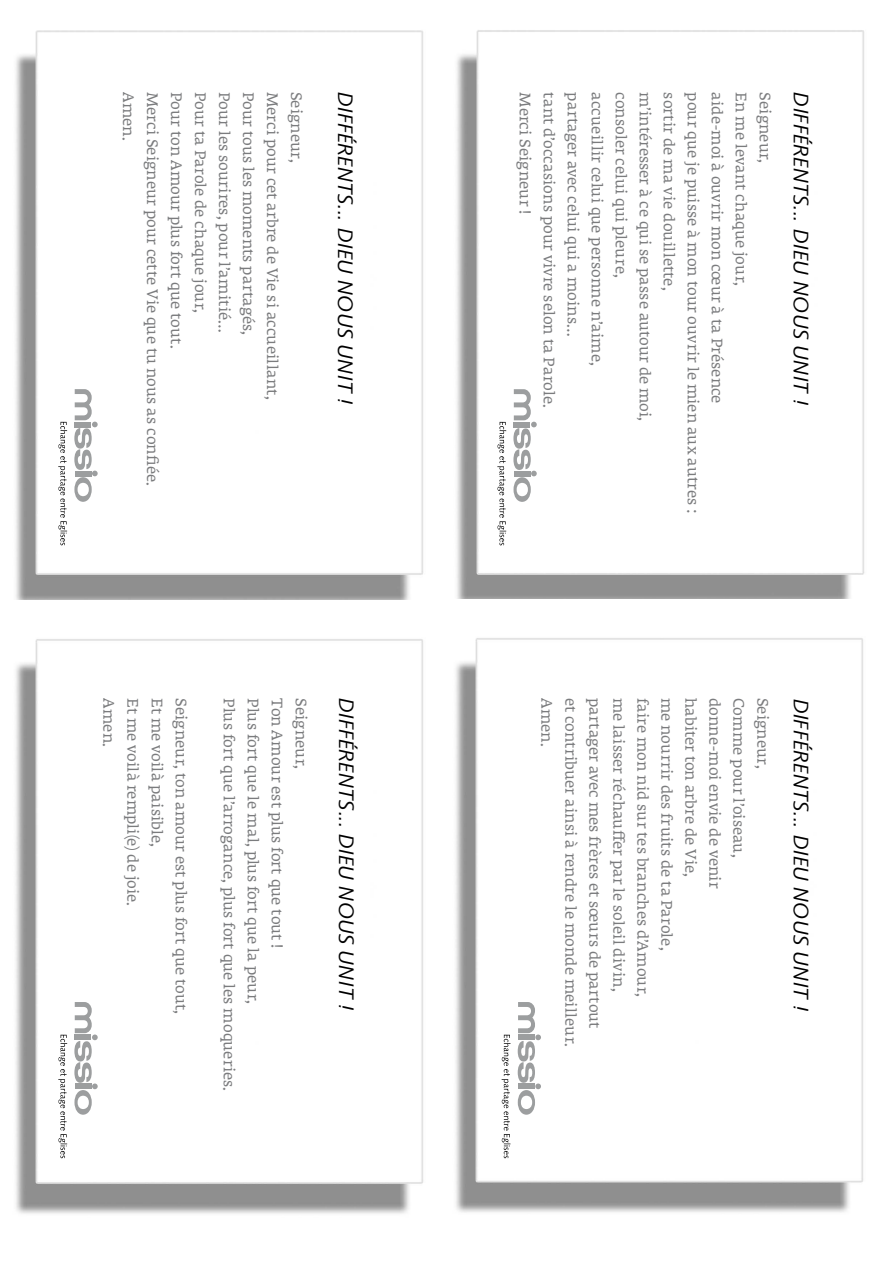
<style>
.page{position:relative;width:893px;height:1263px;background:#fff}
.page>*{position:absolute;margin:0;border:0;box-sizing:border-box;transform-origin:0 0}
.t1{font:italic 21px "Syntax LT Std";letter-spacing:-.005em;color:#000}
.t2{font:15px "Fedra Serif A Std";letter-spacing:.025em;color:#7b7c7e}
.t3{font:15px "Fedra Serif A Std";letter-spacing:.005em;color:#7b7c7e}
</style>
<div class="page">
<img style="left:15px;top:30px;width:408px;height:570px">
<img style="left:15px;top:639px;width:408px;height:575px">
<img style="left:457px;top:30px;width:408px;height:569px">
<img style="left:455px;top:638px;width:408px;height:575px">
<svg style="left:502px;top:1035px;width:8px;height:123px"></svg>
<svg style="left:518px;top:1002px;width:23px;height:113px"></svg>
<svg style="left:497px;top:422px;width:9px;height:123px"></svg>
<svg style="left:513px;top:389px;width:24px;height:113px"></svg>
<svg style="left:58px;top:422px;width:9px;height:123px"></svg>
<svg style="left:74px;top:389px;width:24px;height:113px"></svg>
<svg style="left:58px;top:1035px;width:9px;height:123px"></svg>
<svg style="left:74px;top:1002px;width:24px;height:113px"></svg>
<p class="t2" style="left:138px;top:92px;width:50px;rotate:90deg">Amen.</p>
<p class="t2" style="left:162px;top:92px;width:396px;rotate:90deg">Merci Seigneur pour cette Vie que tu nous as confiée.</p>
<p class="t2" style="left:186px;top:92px;width:258px;rotate:90deg">Pour ton Amour plus fort que tout.</p>
<p class="t3" style="left:210px;top:92px;width:223px;rotate:90deg">Pour ta Parole de chaque jour,</p>
<p class="t2" style="left:234px;top:92px;width:242px;rotate:90deg">Pour les sourires, pour l’amitié…</p>
<p class="t2" style="left:258px;top:92px;width:245px;rotate:90deg">Pour tous les moments partagés,</p>
<p class="t2" style="left:282px;top:92px;width:309px;rotate:90deg">Merci pour cet arbre de Vie si accueillant,</p>
<p class="t2" style="left:306px;top:92px;width:72px;rotate:90deg">Seigneur,</p>
<p class="t2" style="left:534px;top:92px;width:124px;rotate:90deg">Merci Seigneur !</p>
<p class="t2" style="left:558px;top:92px;width:317px;rotate:90deg">tant d’occasions pour vivre selon ta Parole.</p>
<p class="t2" style="left:582px;top:92px;width:246px;rotate:90deg">partager avec celui qui a moins…</p>
<p class="t2" style="left:606px;top:92px;width:275px;rotate:90deg">accueillir celui que personne n’aime,</p>
<p class="t2" style="left:630px;top:92px;width:187px;rotate:90deg">consoler celui qui pleure,</p>
<p class="t2" style="left:654px;top:92px;width:330px;rotate:90deg">m’intéresser à ce qui se passe autour de moi,</p>
<p class="t2" style="left:678px;top:92px;width:200px;rotate:90deg">sortir de ma vie douillette,</p>
<p class="t2" style="left:702px;top:92px;width:423px;rotate:90deg">pour que je puisse à mon tour ouvrir le mien aux autres :</p>
<p class="t2" style="left:726px;top:92px;width:313px;rotate:90deg">aide-moi à ouvrir mon cœur à ta Présence</p>
<p class="t2" style="left:750px;top:92px;width:195px;rotate:90deg">En me levant chaque jour,</p>
<p class="t2" style="left:774px;top:92px;width:72px;rotate:90deg">Seigneur,</p>
<h1 class="t1" style="left:358px;top:92px;width:315px;rotate:90deg">DIFFÉRENTS... DIEU NOUS UNIT !</h1>
<h1 class="t1" style="left:813px;top:92px;width:315px;rotate:90deg">DIFFÉRENTS... DIEU NOUS UNIT !</h1>
<p class="t2" style="left:118px;top:698px;width:50px;rotate:90deg">Amen.</p>
<p class="t2" style="left:142px;top:698px;width:209px;rotate:90deg">Et me voilà rempli(e) de joie.</p>
<p class="t2" style="left:166px;top:698px;width:150px;rotate:90deg">Et me voilà paisible,</p>
<p class="t2" style="left:190px;top:698px;width:317px;rotate:90deg">Seigneur, ton amour est plus fort que tout,</p>
<p class="t2" style="left:238px;top:698px;width:394px;rotate:90deg">Plus fort que l’arrogance, plus fort que les moqueries.</p>
<p class="t2" style="left:262px;top:698px;width:307px;rotate:90deg">Plus fort que le mal, plus fort que la peur,</p>
<p class="t2" style="left:286px;top:698px;width:252px;rotate:90deg">Ton Amour est plus fort que tout !</p>
<p class="t2" style="left:310px;top:698px;width:72px;rotate:90deg">Seigneur,</p>
<p class="t2" style="left:556px;top:698px;width:50px;rotate:90deg">Amen.</p>
<p class="t2" style="left:580px;top:698px;width:351px;rotate:90deg">et contribuer ainsi à rendre le monde meilleur.</p>
<p class="t2" style="left:604px;top:698px;width:332px;rotate:90deg">partager avec mes frères et sœurs de partout</p>
<p class="t2" style="left:628px;top:698px;width:296px;rotate:90deg">me laisser réchauffer par le soleil divin,</p>
<p class="t2" style="left:652px;top:698px;width:301px;rotate:90deg">faire mon nid sur tes branches d’Amour,</p>
<p class="t2" style="left:676px;top:698px;width:254px;rotate:90deg">me nourrir des fruits de ta Parole,</p>
<p class="t2" style="left:700px;top:698px;width:180px;rotate:90deg">habiter ton arbre de Vie,</p>
<p class="t2" style="left:724px;top:698px;width:192px;rotate:90deg">donne-moi envie de venir</p>
<p class="t2" style="left:748px;top:698px;width:161px;rotate:90deg">Comme pour l’oiseau,</p>
<p class="t2" style="left:772px;top:698px;width:72px;rotate:90deg">Seigneur,</p>
<h1 class="t1" style="left:359px;top:698px;width:315px;rotate:90deg">DIFFÉRENTS... DIEU NOUS UNIT !</h1>
<h1 class="t1" style="left:813px;top:698px;width:315px;rotate:90deg">DIFFÉRENTS... DIEU NOUS UNIT !</h1>
</div>
